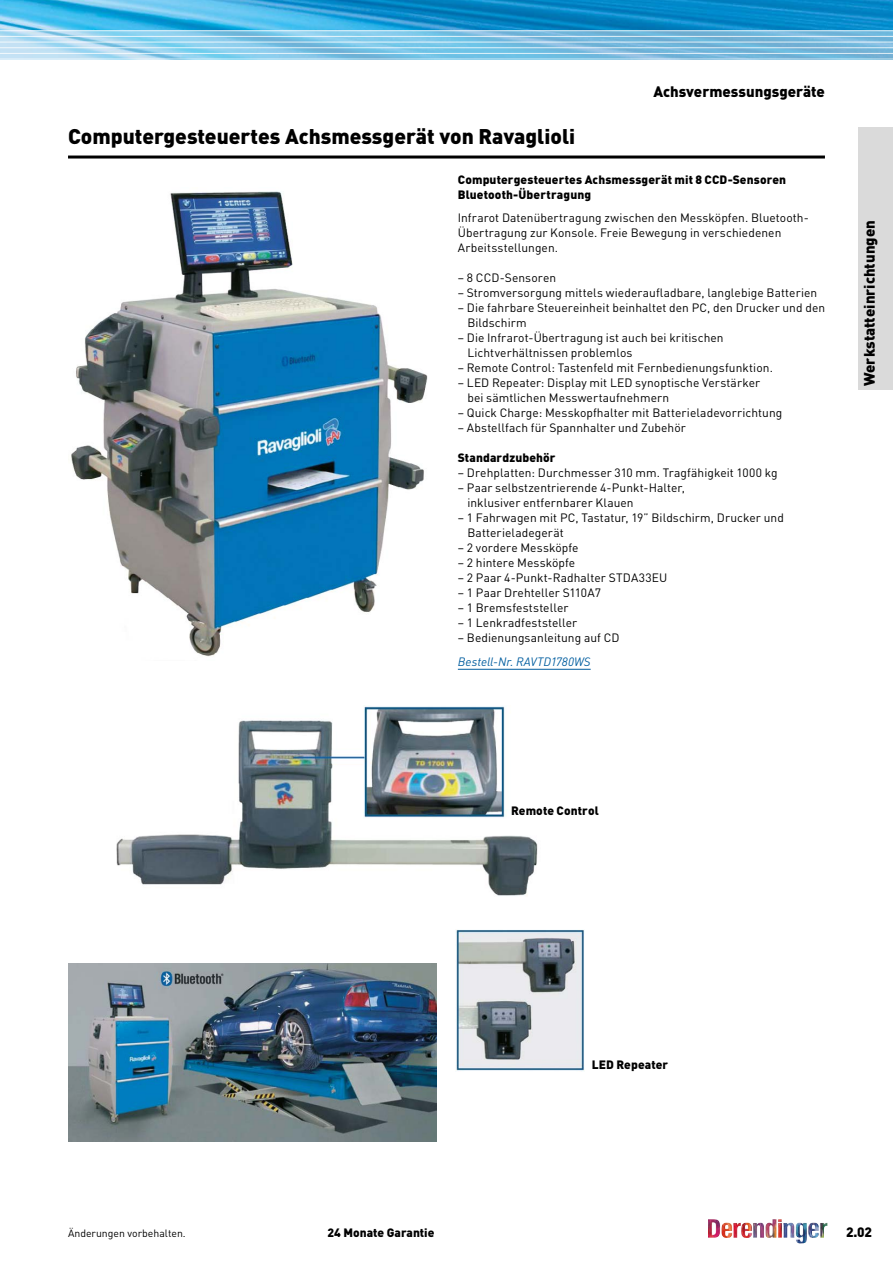
<style>
.page{position:relative;width:893px;height:1263px;background:#fff}
.page>*{position:absolute;margin:0;border:0;box-sizing:border-box;transform-origin:0 0}
.t1{font:900 21px "DINOT";color:#000}
.t2{font:900 15px "DINOT";color:#000}
.t3{font:900 13.5px "DINOT";color:#000}
.t4{font:12px/15px "DINOT";letter-spacing:.005em;color:#000}
.t5{font:900 12px/15px "DINOT";letter-spacing:.01em;color:#000}
.t6{font:italic 12px "DINOT";letter-spacing:.005em;color:#005d9f}
.t7{font:10.5px "DINOT";color:#000}
</style>
<div class="page">
<img style="left:0;top:0;width:893px;height:30px">
<svg style="left:0;top:31px;width:893px;height:28px;background:#86c5e5"></svg>
<hr style="left:0;top:36px;width:893px;height:1px;background:#fff">
<hr style="left:0;top:47px;width:893px;height:1px;background:#fff">
<hr style="left:0;top:42px;width:893px;height:1px;background:#fff">
<hr style="left:0;top:53px;width:893px;height:1px;background:#fff">
<img style="left:708px;top:1219px;width:111px;height:19px">
<div style="left:859px;top:128px;width:34px;height:262px;background:#dadada"></div>
<hr style="left:458px;top:669px;width:133px;height:1px;background:#005d9f">
<hr style="left:68px;top:156px;width:757px;height:3px;background:#000">
<img style="left:71px;top:191px;width:357px;height:466px">
<img style="left:68px;top:964px;width:369px;height:177px">
<img style="left:116px;top:706px;width:422px;height:190px">
<img style="left:456px;top:930px;width:129px;height:141px">
<h1 class="t1" style="left:68px;top:122px;width:509px">Computergesteuertes Achsmessgerät von Ravaglioli</h1>
<p class="t2" style="left:653px;top:81px;width:173px">Achsvermessungsgeräte</p>
<p class="t5" style="left:458px;top:171px;width:330px">Computergesteuertes Achsmessgerät mit 8 CCD-Sensoren<br>Bluetooth-Übertragung</p>
<p class="t4" style="left:458px;top:210px;width:352px">Infrarot Datenübertragung zwischen den Messköpfen. Bluetooth-<br>Übertragung zur Konsole. Freie Bewegung in verschiedenen<br>Arbeitsstellungen.</p>
<p class="t4" style="left:458px;top:270px;width:100px">– 8 CCD-Sensoren</p>
<p class="t4" style="left:458px;top:285px;width:361px">– Stromversorgung mittels wiederaufladbare, langlebige Batterien</p>
<p class="t4" style="left:467px;top:300px;width:359px;text-indent:-10px">– Die fahrbare Steuereinheit beinhaltet den PC, den Drucker und den<br>Bildschirm</p>
<p class="t4" style="left:467px;top:330px;width:258px;text-indent:-10px">– Die Infrarot-Übertragung ist auch bei kritischen<br>Lichtverhältnissen problemlos</p>
<p class="t4" style="left:458px;top:360px;width:317px">– Remote Control: Tastenfeld mit Fernbedienungsfunktion.</p>
<p class="t4" style="left:467px;top:375px;width:294px;text-indent:-10px">– LED Repeater: Display mit LED synoptische Verstärker bei sämtlichen Messwertaufnehmern</p>
<p class="t4" style="left:458px;top:405px;width:326px">– Quick Charge: Messkopfhalter mit Batterieladevorrichtung</p>
<p class="t4" style="left:458px;top:420px;width:230px">– Abstellfach für Spannhalter und Zubehör</p>
<p class="t5" style="left:458px;top:450px;width:99px">Standardzubehör</p>
<p class="t4" style="left:458px;top:465px;width:321px">– Drehplatten: Durchmesser 310 mm. Tragfähigkeit 1000 kg</p>
<p class="t4" style="left:467px;top:480px;width:219px;text-indent:-10px">– Paar selbstzentrierende 4-Punkt-Halter, inklusiver entfernbarer Klauen</p>
<p class="t4" style="left:467px;top:510px;width:318px;text-indent:-10px">– 1 Fahrwagen mit PC, Tastatur, 19” Bildschirm, Drucker und<br>Batterieladegerät</p>
<p class="t4" style="left:458px;top:540px;width:122px">– 2 vordere Messköpfe</p>
<p class="t4" style="left:458px;top:555px;width:119px">– 2 hintere Messköpfe</p>
<p class="t4" style="left:458px;top:570px;width:211px">– 2 Paar 4-Punkt-Radhalter STDA33EU</p>
<p class="t4" style="left:458px;top:585px;width:145px">– 1 Paar Drehteller S110A7</p>
<p class="t4" style="left:458px;top:600px;width:112px">– 1 Bremsfeststeller</p>
<p class="t4" style="left:458px;top:615px;width:121px">– 1 Lenkradfeststeller</p>
<p class="t4" style="left:458px;top:630px;width:163px">– Bedienungsanleitung auf CD</p>
<p class="t6" style="left:458px;top:654px;width:134px">Bestell-Nr. RAVTD1780WS</p>
<p class="t2" style="left:859px;top:386px;width:167px;rotate:-90deg">Werkstatteinrichtungen</p>
<p class="t5" style="left:511px;top:803px;width:89px">Remote Control</p>
<p class="t5" style="left:592px;top:1056px;width:78px">LED Repeater</p>
<p class="t7" style="left:68px;top:1226px;width:119px">Änderungen vorbehalten.</p>
<p class="t5" style="left:327px;top:1225px;width:109px">24 Monate Garantie</p>
<p class="t3" style="left:846px;top:1223px;width:27px">2.02</p>
</div>
